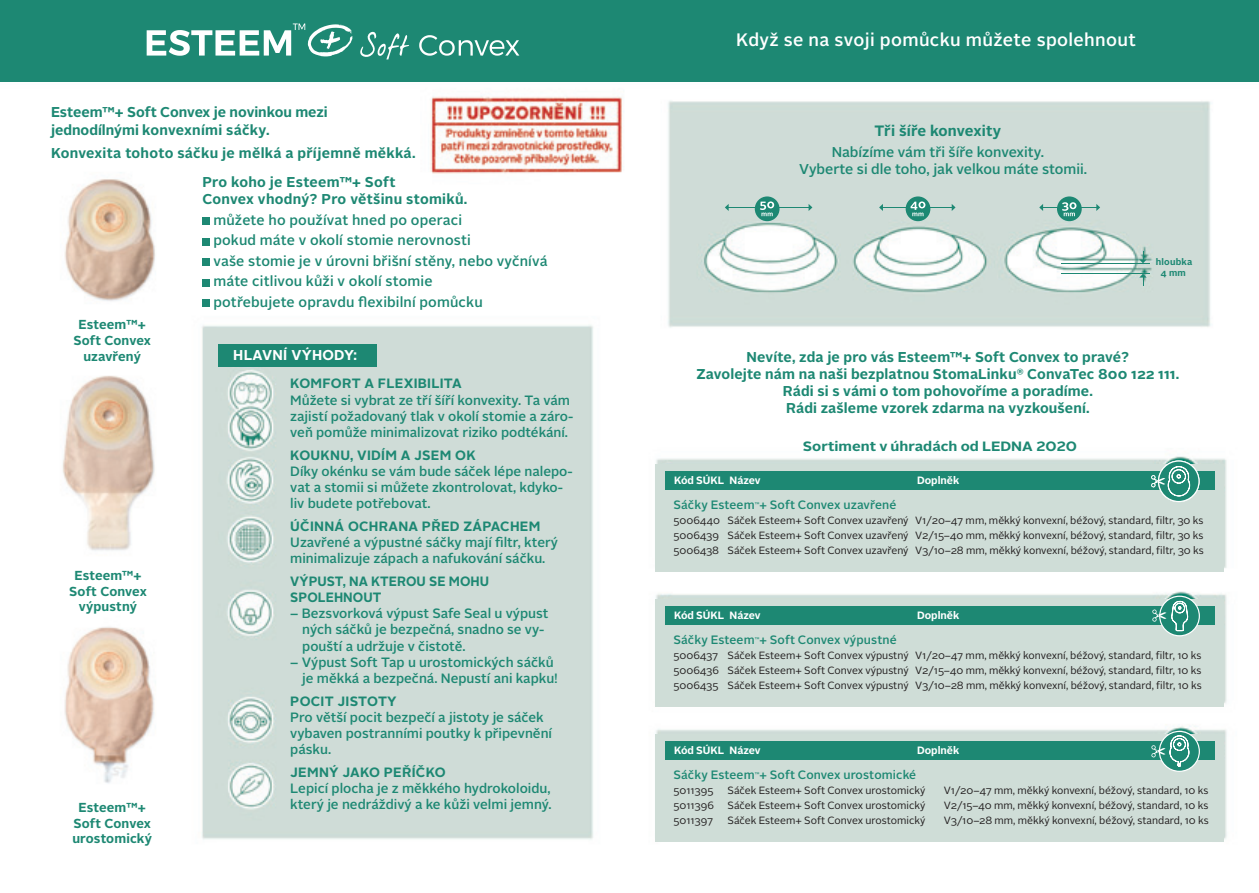
<style>
.page{position:relative;width:1259px;height:893px;background:#fff}
.page>*{position:absolute;margin:0;border:0;box-sizing:border-box;transform-origin:0 0}
.t1{font:500 18px "Alright Sans";letter-spacing:.02em;color:#fff}
.t2{font:700 15px "Alright Sans";letter-spacing:-.005em;color:#1d8873}
.t3{font:700 14.25px/17.1px "Alright Sans";letter-spacing:.01em;color:#1d8873}
.t4{font:500 14.25px/20.5px "Alright Sans";letter-spacing:.01em;color:#1d8873}
.t5{font:700 14.25px "Alright Sans";letter-spacing:.02em;color:#fff}
.t6{font:500 13.5px/16.2px "Alright Sans";color:#1d8873}
.t7{font:700 13.5px "Alright Sans";letter-spacing:.02em;color:#1d8873}
.t8{font:700 13.5px "Alright Sans";letter-spacing:.02em;color:#1d8873;scale:.96 1}
.t9{font:700 13.5px "Alright Sans";color:#1d8873;scale:1.1 1}
.t10{font:700 13.5px "Alright Sans";letter-spacing:.02em;color:#1d8873;scale:1.1 1}
.t11{font:700 13.05px/15.6px "Alright Sans";letter-spacing:.01em;color:#1d8873;text-align:center}
.t12{font:500 12.15px "Alright Sans";letter-spacing:.01em;color:#1d8873}
.t13{font:700 10.65px "Alright Sans";color:#fff}
.t14{font:10.5px/15px "Alright Sans";color:#231f20;text-align:justify}
.t15{font:700 9.15px "Alright Sans";color:#1d8873}
.t16{font:500 5.25px "Alright Sans";color:#1d8873}
</style>
<div class="page">
<img style="left:0;top:81px;width:1259px;height:761px">
<div style="left:656px;top:464px;width:568px;height:107px;background:#cfddd7"></div>
<div style="left:665px;top:471px;width:549px;height:19px;background:#1d8873"></div>
<div style="left:656px;top:599px;width:568px;height:108px;background:#cfddd7"></div>
<div style="left:665px;top:606px;width:549px;height:19px;background:#1d8873"></div>
<div style="left:656px;top:734px;width:568px;height:108px;background:#cfddd7"></div>
<div style="left:665px;top:741px;width:549px;height:19px;background:#1d8873"></div>
<div style="left:203px;top:217px;width:7px;height:8px;background:#1d8873"></div>
<div style="left:203px;top:238px;width:7px;height:7px;background:#1d8873"></div>
<div style="left:203px;top:258px;width:7px;height:8px;background:#1d8873"></div>
<div style="left:203px;top:279px;width:7px;height:7px;background:#1d8873"></div>
<div style="left:203px;top:299px;width:7px;height:8px;background:#1d8873"></div>
<svg style="left:1158px;top:461px;width:41px;height:40px"></svg>
<div style="left:1158px;top:460px;width:41px;height:42px;border:1px solid #fff;border-radius:50%"></div>
<svg style="left:1151px;top:465px;width:39px;height:32px"></svg>
<svg style="left:1159px;top:596px;width:40px;height:40px"></svg>
<div style="left:1159px;top:596px;width:41px;height:40px;border:1px solid #fff;border-radius:50%"></div>
<svg style="left:1152px;top:600px;width:36px;height:32px"></svg>
<svg style="left:1159px;top:731px;width:40px;height:40px"></svg>
<div style="left:1158px;top:731px;width:42px;height:41px;border:1px solid #fff;border-radius:50%"></div>
<svg style="left:1151px;top:734px;width:38px;height:33px"></svg>
<svg style="left:905px;top:196px;width:25px;height:25px"></svg>
<svg style="left:879px;top:201px;width:76px;height:15px"></svg>
<div style="left:755px;top:196px;width:24px;height:25px;background:#1d8873;border-radius:50%"></div>
<svg style="left:760px;top:201px;width:14px;height:15px"></svg>
<hr style="left:728px;top:207px;width:30px;height:1px;background:#1d8873">
<svg style="left:725px;top:204px;width:3px;height:7px"></svg>
<hr style="left:778px;top:207px;width:31px;height:1px;background:#1d8873">
<svg style="left:808px;top:204px;width:4px;height:7px"></svg>
<div style="left:1057px;top:196px;width:24px;height:25px;background:#1d8873;border-radius:50%"></div>
<svg style="left:1039px;top:202px;width:61px;height:14px"></svg>
<svg style="left:1139px;top:252px;width:7px;height:11px"></svg>
<hr style="left:1061px;top:263px;width:88px;height:1px;background:#1d8873">
<hr style="left:1061px;top:273px;width:88px;height:1px;background:#1d8873">
<svg style="left:1139px;top:274px;width:7px;height:11px"></svg>
<div style="left:218px;top:344px;width:158px;height:22px;background:#1d8873"></div>
<div style="left:0;top:0;width:1259px;height:81px;background:#1d8873"></div>
<svg style="left:419px;top:35px;width:100px;height:21px"></svg>
<svg style="left:360px;top:31px;width:49px;height:28px"></svg>
<svg style="left:147px;top:24px;width:205px;height:32px"></svg>
<h3 class="t3" style="left:51px;top:104px;width:278px">Esteem™+ Soft Convex je novinkou mezi jednodílnými konvexními sáčky.</h3>
<h3 class="t3" style="left:51px;top:145px;width:366px">Konvexita tohoto sáčku je mělká a příjemně měkká.</h3>
<h3 class="t3" style="left:202px;top:174px;width:266px">Pro koho je Esteem™+ Soft<br>Convex vhodný? Pro většinu stomiků.</h3>
<p class="t11" style="left:73px;top:317px;width:79px">Esteem™+<br>Soft Convex uzavřený</p>
<p class="t11" style="left:69px;top:568px;width:79px">Esteem™+<br>Soft Convex výpustný</p>
<p class="t11" style="left:72px;top:800px;width:81px">Esteem™+<br>Soft Convex urostomický</p>
<h3 class="t4" style="left:213px;top:209px;width:335px">můžete ho používat hned po operaci<br>pokud máte v okolí stomie nerovnosti<br>vaše stomie je v úrovni břišní stěny, nebo vyčnívá máte citlivou kůži v okolí stomie<br>potřebujete opravdu flexibilní pomůcku</h3>
<h3 class="t5" style="left:233px;top:345px;width:125px">Hlavní výhody:</h3>
<p class="t7" style="left:290px;top:374px;width:173px">Komfort a flexibilita</p>
<p class="t6" style="left:290px;top:392px;width:284px">Můžete si vybrat ze tří šíří konvexity. Ta vám zajistí požadovaný tlak v okolí stomie a záro&shy;veň pomůže minimalizovat riziko podtékání.</p>
<p class="t7" style="left:290px;top:445px;width:187px">Kouknu, vidím a jsem OK</p>
<p class="t6" style="left:290px;top:463px;width:284px">Díky okénku se vám bude sáček lépe nalepo&shy;vat a stomii si můžete zkontrolovat, kdyko&shy;liv budete potřebovat.</p>
<p class="t7" style="left:290px;top:517px;width:252px">Účinná ochrana před zápachem</p>
<p class="t6" style="left:290px;top:534px;width:269px">Uzavřené a výpustné sáčky mají filtr, který minimalizuje zápach a nafukování sáčku.</p>
<p class="t8" style="left:290px;top:572px;width:94px">Výpust, na kter</p>
<p class="t8" style="left:406px;top:572px;width:88px">ou se mohu</p>
<p class="t8" style="left:290px;top:588px;width:93px">spolehnout</p>
<p class="t6" style="left:302px;top:605px;width:248px;text-indent:-12px">– Bezsvorková výpust Safe Seal u výpust ných sáčků je bezpečná, snadno se vy&shy;pouští a udržuje v čistotě.</p>
<p class="t6" style="left:302px;top:654px;width:257px;text-indent:-12px">– Výpust Soft Tap u urostomických sáčků je měkká a bezpečná. Nepustí ani kapku!</p>
<p class="t7" style="left:290px;top:691px;width:108px">Pocit jistoty</p>
<p class="t6" style="left:290px;top:709px;width:263px">Pro větší pocit bezpečí a jistoty je sáček vybaven postranními poutky k připevnění pásku.</p>
<p class="t7" style="left:290px;top:762px;width:157px">Je mný jako pe říčko</p>
<p class="t6" style="left:290px;top:780px;width:263px">Lepicí plocha je z měkkého hydrokoloidu, který je nedráždivý a ke kůži velmi jemný.</p>
<h1 class="t1" style="left:736px;top:27px;width:401px">Když se na svoji pomůcku můžete spolehnout</h1>
<h2 class="t2" style="left:874px;top:120px;width:128px">Tři šíře konvexity</h2>
<h3 class="t4" style="left:799px;top:144px;width:289px;line-height:17.1px;text-indent:32px">Nabízíme vám tři šíře konvexity.<br>Vyberte si dle toho, jak velkou máte stomii.</h3>
<p class="t15" style="left:1156px;top:255px;width:38px">hloubka</p>
<p class="t15" style="left:1160px;top:266px;width:27px">4 mm</p>
<h3 class="t3" style="left:696px;top:348px;width:484px;text-align:center">Nevíte, zda je pro vás Esteem™+ Soft Convex to pravé?<br>Zavolejte nám na naši bezplatnou StomaLinku<sup>®</sup> ConvaTec 800 122 111.<br>Rádi si s vámi o tom pohovoříme a poradíme.<br>Rádi zašleme vzorek zdarma na vyzkoušení.</h3>
<p class="t9" style="left:803px;top:436px;width:173px">Sortiment v úhradách od ledn</p>
<p class="t10" style="left:1022px;top:436px;width:51px">a 2020</p>
<p class="t13" style="left:674px;top:473px;width:88px">Kód SúKL Název</p>
<p class="t13" style="left:917px;top:473px;width:44px">Doplněk</p>
<p class="t12" style="left:673px;top:496px;width:224px">Sáčky Esteem + Soft Convex uzavřené</p>
<p class="t16" style="left:755px;top:500px;width:6px">™</p>
<p class="t14" style="left:673px;top:513px;width:532px">5006440 Sáček Esteem+ Soft Convex uzavřený V1/20–47 mm, měkký konvexní, béžový, standard, filtr, 30 ks 5006439 Sáček Esteem+ Soft Convex uzavřený V2/15–40 mm, měkký konvexní, béžový, standard, filtr, 30 ks 5006438 Sáček Esteem+ Soft Convex uzavřený V3/10–28 mm, měkký konvexní, béžový, standard, filtr, 30 ks</p>
<p class="t13" style="left:674px;top:608px;width:88px">Kód SúKL Název</p>
<p class="t13" style="left:917px;top:608px;width:44px">Doplněk</p>
<p class="t12" style="left:673px;top:631px;width:225px">Sáčky Esteem + Soft Convex výpustné</p>
<p class="t16" style="left:755px;top:635px;width:6px">™</p>
<p class="t14" style="left:673px;top:648px;width:530px">5006437 Sáček Esteem+ Soft Convex výpustný V1/20–47 mm, měkký konvexní, béžový, standard, filtr, 10 ks 5006436 Sáček Esteem+ Soft Convex výpustný V2/15–40 mm, měkký konvexní, béžový, standard, filtr, 10 ks 5006435 Sáček Esteem+ Soft Convex výpustný V3/10–28 mm, měkký konvexní, béžový, standard, filtr, 10 ks</p>
<p class="t13" style="left:674px;top:743px;width:88px">Kód SúKL Název</p>
<p class="t13" style="left:917px;top:743px;width:44px">Doplněk</p>
<p class="t12" style="left:673px;top:766px;width:244px">Sáčky Esteem + Soft Convex urostomické</p>
<p class="t16" style="left:755px;top:770px;width:6px">™</p>
<p class="t14" style="left:673px;top:783px;width:41px">5011395</p>
<p class="t14" style="left:727px;top:783px;width:199px">Sáček Esteem+ Soft Convex urostomický</p>
<p class="t14" style="left:943px;top:783px;width:266px">V1/20–47 mm, měkký konvexní, béžový, standard, 10 ks</p>
<p class="t14" style="left:673px;top:798px;width:42px">5011396</p>
<p class="t14" style="left:727px;top:798px;width:199px">Sáček Esteem+ Soft Convex urostomický</p>
<p class="t14" style="left:943px;top:798px;width:266px">V2/15–40 mm, měkký konvexní, béžový, standard, 10 ks</p>
<p class="t14" style="left:673px;top:813px;width:41px">5011397</p>
<p class="t14" style="left:727px;top:813px;width:199px">Sáček Esteem+ Soft Convex urostomický</p>
<p class="t14" style="left:943px;top:813px;width:266px">V3/10–28 mm, měkký konvexní, béžový, standard, 10 ks</p>
</div>
